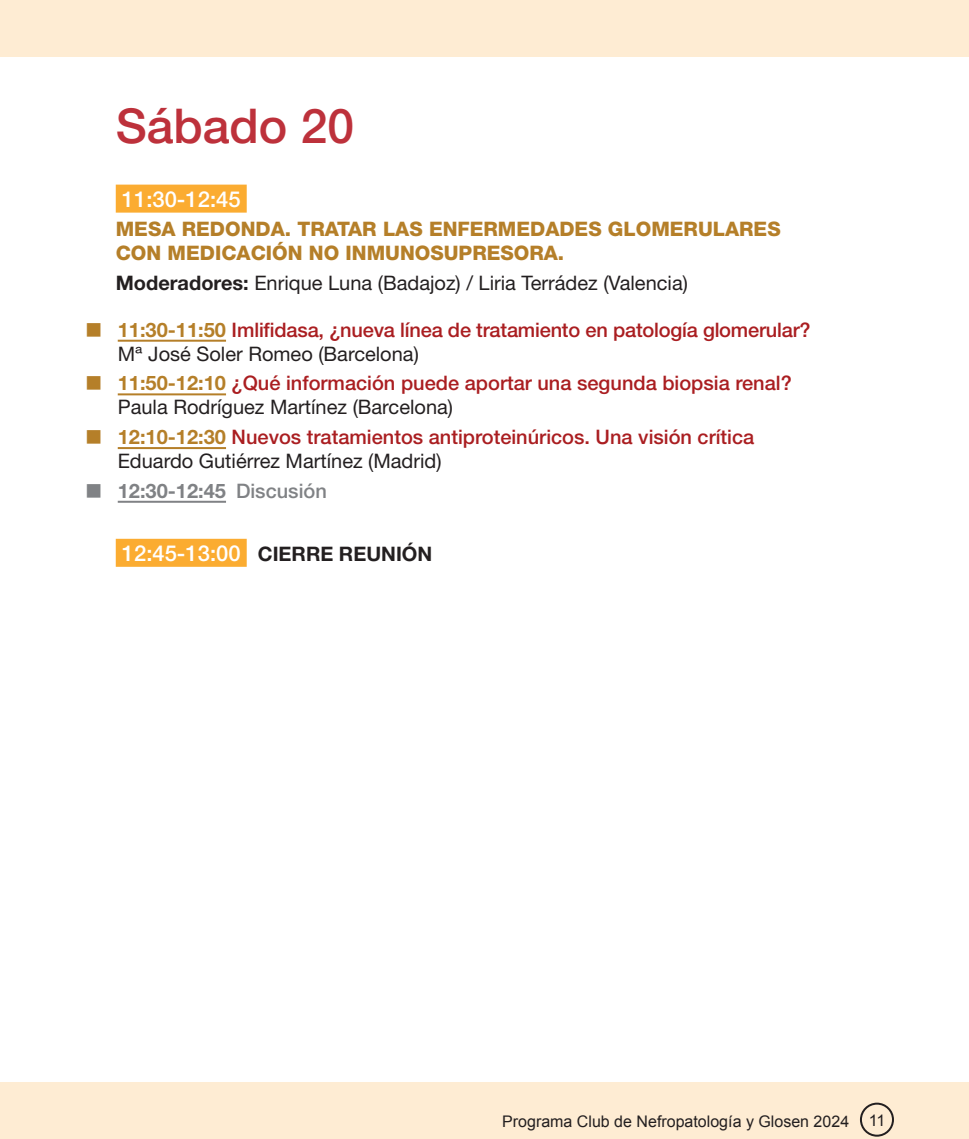
<style>
.page{position:relative;width:969px;height:1139px;background:#fff}
.page>*{position:absolute;margin:0;border:0;box-sizing:border-box;transform-origin:0 0}
.t1{font:500 48px "Helvetica Neue LT Std";color:#bd313b}
.texto{font:500 22px "Helvetica Neue LT Std";color:#fff}
.t2{font:500 20px/24px "Helvetica Neue LT Std";color:#aa1e21}
.despue{font:800 20px/24px "Helvetica Neue LT Std";color:#b57f29}
.texto-2{font:20px "Helvetica Neue LT Std";color:#231f20}
.texto-3{font:700 20px "Helvetica Neue LT Std";color:#231f20}
.t3{font:700 20px "Helvetica Neue LT Std";color:#808285}
.t4{font:16px "Arial";color:#231f20}
.s1{font-weight:700}
.s2{font-weight:700;color:#b57f29}
.s3{font-weight:400;color:#231f20}
.s4{font-weight:500}
.s5{font-weight:500;font-size:22px;color:#fff}
</style>
<div class="page">
<div style="left:0;top:0;width:968px;height:57px;background:#feecd3"></div>
<div style="left:0;top:1081px;width:968px;height:57px;background:#feecd3"></div>
<div style="left:859px;top:1102px;width:34px;height:34px;border:2px solid #231f20;border-radius:50%"></div>
<div style="left:116px;top:185px;width:131px;height:28px;background:#fbac31"></div>
<hr style="left:118px;top:340px;width:108px;height:2px;background:#b57f29">
<hr style="left:118px;top:393px;width:108px;height:2px;background:#b57f29">
<hr style="left:118px;top:447px;width:108px;height:2px;background:#b57f29">
<hr style="left:118px;top:501px;width:108px;height:2px;background:#808285">
<div style="left:116px;top:539px;width:131px;height:28px;background:#fbac31"></div>
<p class="t1" style="left:116px;top:97px;width:240px">Sábado 20</p>
<p class="texto" style="left:122px;top:186px;width:120px">11:30-12:45</p>
<p class="despue" style="left:116px;top:217px;width:666px">MESA REDONDA. TRATAR LAS ENFERMEDADES GLOMERULARES<br>CON MEDICACIÓN NO INMUNOSUPRESORA.</p>
<p class="texto-2" style="left:116px;top:271px;width:573px"><span class="s1">Moderadores:</span> Enrique Luna (Badajoz) / Liria Terrádez (Valencia)</p>
<p class="t2" style="left:118px;top:317px;width:694px"><span class="s2">11:30-11:50</span> Imlifidasa, ¿nueva línea de tratamiento en patología glomerular?<br><span class="s3">Mª José Soler Romeo (Barcelona)</span></p>
<p class="t2" style="left:118px;top:371px;width:675px"><span class="s2">11:50-12:10</span> ¿Qué información puede aportar una segunda biopsia renal?<br><span class="s3">Paula Rodríguez Martínez (Barcelona)</span></p>
<p class="t2" style="left:118px;top:425px;width:638px"><span class="s2">12:10-12:30</span> Nuevos tratamientos antiproteinúricos. Una visión crítica<br><span class="s3">Eduardo Gutiérrez Martínez (Madrid)</span></p>
<p class="t3" style="left:118px;top:478px;width:211px">12:30-12:45 <span class="s4">Discusión</span></p>
<p class="texto-3" style="left:122px;top:541px;width:312px"><span class="s5">12:45-13:00</span> CIERRE REUNIÓN</p>
<p class="t4" style="left:502px;top:1110px;width:385px">Programa Club de Nefropatología y Glosen 2024 11</p>
</div>
